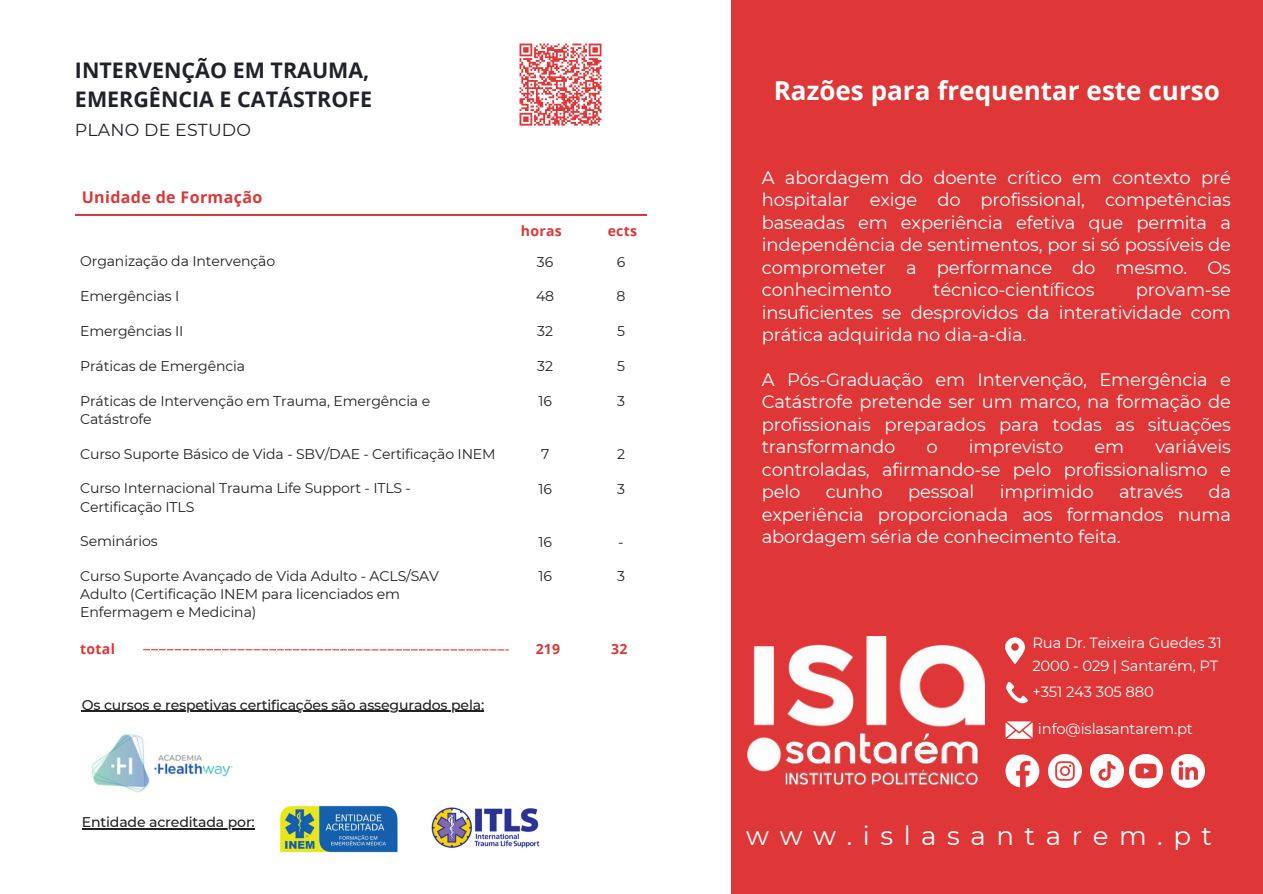
<style>
.page{position:relative;width:1263px;height:894px;background:#fff}
.page>*{position:absolute;margin:0;border:0;box-sizing:border-box;transform-origin:0 0}
.t1{font:700 26.1px "Open Sans";color:#fff}
.t2{font:26.1px "Montserrat";letter-spacing:.405em;color:#fff}
.t3{font:700 21.45px/29.2px "Open Sans";color:#202229}
.t4{font:18px/22.5px "Montserrat";letter-spacing:-.01em;color:#fff;text-align:justify}
.t5{font:17.4px "Montserrat";letter-spacing:.01em;color:#202229}
.t6{font:700 16.05px "Open Sans";letter-spacing:.02em;color:#df3737}
.t7{font:14.7px "Montserrat";letter-spacing:-.01em;color:#fff}
.t8{font:14.1px/18px "Montserrat";letter-spacing:-.01em;color:#212121}
.t9{font:500 14.1px "Montserrat";letter-spacing:-.01em;color:#212121}
.t10{font:700 14.1px "Open Sans";letter-spacing:.02em;color:#df3737}
</style>
<div class="page">
<div style="left:732px;top:0;width:531px;height:892px;background:#df3737"></div>
<svg style="left:143px;top:649px;width:366px;height:1px"></svg>
<svg style="left:519px;top:43px;width:83px;height:83px"></svg>
<img style="left:91px;top:734px;width:142px;height:58px">
<img style="left:280px;top:805px;width:118px;height:48px">
<img style="left:431px;top:807px;width:109px;height:41px">
<hr style="left:82px;top:710px;width:402px;height:1px;background:#212121">
<hr style="left:82px;top:828px;width:173px;height:1px;background:#212121">
<svg style="left:1005px;top:637px;width:20px;height:26px"></svg>
<svg style="left:1006px;top:681px;width:21px;height:22px"></svg>
<svg style="left:1005px;top:721px;width:28px;height:17px"></svg>
<img style="left:1005px;top:754px;width:34px;height:33px">
<img style="left:1048px;top:754px;width:33px;height:33px">
<img style="left:1090px;top:754px;width:34px;height:33px">
<img style="left:1129px;top:754px;width:34px;height:33px">
<img style="left:1171px;top:754px;width:34px;height:33px">
<img style="left:753px;top:636px;width:231px;height:91px">
<img style="left:785px;top:733px;width:193px;height:52px">
<img style="left:747px;top:737px;width:34px;height:35px">
<hr style="left:75px;top:214px;width:572px;height:1px;background:#df3737">
<p class="t3" style="left:75px;top:55px;width:299px">INTERVENÇÃO EM TRAUMA,<br>EMERGÊNCIA E CATÁSTROFE</p>
<h3 class="t5" style="left:75px;top:119px;width:177px">PLANO DE ESTUDO</h3>
<h4 class="t6" style="left:82px;top:185px;width:182px">Unidade de Formação</h4>
<p class="t8" style="left:80px;top:252px;width:196px">Organização da Intervenção</p>
<p class="t8" style="left:80px;top:287px;width:101px">Emergências I</p>
<h6 class="t10" style="left:521px;top:221px;width:42px">horas</h6>
<p class="t8" style="left:537px;top:252px;width:18px">36</p>
<p class="t10" style="left:608px;top:220px;width:31px">ects</p>
<p class="t8" style="left:617px;top:252px;width:10px">6</p>
<p class="t8" style="left:536px;top:287px;width:20px">48</p>
<p class="t8" style="left:616px;top:287px;width:10px">8</p>
<p class="t8" style="left:80px;top:322px;width:105px">Emergências II</p>
<p class="t8" style="left:537px;top:322px;width:17px">32</p>
<p class="t8" style="left:617px;top:322px;width:9px">5</p>
<p class="t8" style="left:80px;top:356px;width:167px">Práticas de Emergência</p>
<p class="t8" style="left:537px;top:357px;width:17px">32</p>
<p class="t8" style="left:617px;top:357px;width:9px">5</p>
<p class="t8" style="left:80px;top:391px;width:351px">Práticas de Intervenção em Trauma, Emergência e<br>Catástrofe</p>
<p class="t8" style="left:538px;top:392px;width:15px">16</p>
<p class="t8" style="left:617px;top:392px;width:9px">3</p>
<p class="t8" style="left:80px;top:444px;width:417px">Curso Suporte Básico de Vida - SBV/DAE - Certificação INEM</p>
<p class="t8" style="left:541px;top:444px;width:10px">7</p>
<p class="t8" style="left:617px;top:444px;width:9px">2</p>
<p class="t8" style="left:80px;top:479px;width:332px">Curso Internacional Trauma Life Support - ITLS -<br>Certificação ITLS</p>
<p class="t8" style="left:538px;top:479px;width:15px">16</p>
<p class="t8" style="left:617px;top:479px;width:9px">3</p>
<p class="t8" style="left:80px;top:532px;width:79px">Seminários</p>
<p class="t8" style="left:538px;top:532px;width:15px">16</p>
<p class="t8" style="left:618px;top:532px;width:7px">-</p>
<p class="t8" style="left:80px;top:567px;width:360px">Curso Suporte Avançado de Vida Adulto - ACLS/SAV<br>Adulto (Certificação INEM para licenciados em<br>Enfermagem e Medicina)</p>
<p class="t8" style="left:538px;top:567px;width:15px">16</p>
<p class="t8" style="left:617px;top:567px;width:9px">3</p>
<p class="t10" style="left:80px;top:639px;width:36px">total</p>
<p class="t10" style="left:536px;top:638px;width:26px">219</p>
<p class="t10" style="left:611px;top:638px;width:18px">32</p>
<p class="t9" style="left:82px;top:695px;width:404px">Os cursos e respetivas certificações são assegurados pela:</p>
<p class="t9" style="left:82px;top:813px;width:174px">Entidade acreditada por:</p>
<h5 class="t1" style="left:774px;top:72px;width:448px">Razões para frequentar este curso</h5>
<p class="t4" style="left:762px;top:166px;width:471px">A abordagem do doente crítico em contexto pré hospitalar exige do profissional, competências baseadas em experiência efetiva que permita a independência de sentimentos, por si só possíveis de comprometer a performance do mesmo. Os conhecimento</p>
<p class="t4" style="left:933px;top:278px;width:163px">técnico-científicos</p>
<p class="t4" style="left:762px;top:278px;width:471px;text-indent:374px">provam-se insuficientes se desprovidos da interatividade com prática adquirida no dia-a-dia.</p>
<p class="t4" style="left:762px;top:368px;width:471px">A Pós-Graduação em Intervenção, Emergência e Catástrofe pretende ser um marco, na formação de profissionais preparados para todas as situações transformando</p>
<p class="t4" style="left:762px;top:435px;width:471px;text-indent:394px">variáveis controladas, afirmando-se pelo profissionalismo e pelo</p>
<p class="t4" style="left:926px;top:435px;width:13px">o</p>
<p class="t4" style="left:969px;top:435px;width:96px">imprevisto</p>
<p class="t4" style="left:1094px;top:435px;width:31px">em</p>
<p class="t4" style="left:762px;top:480px;width:471px;text-indent:447px">da experiência proporcionada aos formandos numa abordagem séria de conhecimento feita.</p>
<p class="t4" style="left:826px;top:480px;width:58px">cunho</p>
<p class="t4" style="left:908px;top:480px;width:68px">pessoal</p>
<p class="t4" style="left:1000px;top:480px;width:95px">imprimido</p>
<p class="t4" style="left:1119px;top:480px;width:65px">através</p>
<p class="t7" style="left:1032px;top:634px;width:191px">Rua Dr. Teixeira Guedes 31</p>
<p class="t7" style="left:1032px;top:656px;width:187px">2000 - 029 | Santarém, PT</p>
<p class="t7" style="left:1032px;top:683px;width:123px">+351 243 305 880</p>
<h1 class="t7" style="left:1038px;top:719px;width:156px">info@islasantarem.pt</h1>
<h5 class="t2" style="left:746px;top:819px;width:467px">www.islasantarem.pt</h5>
</div>
